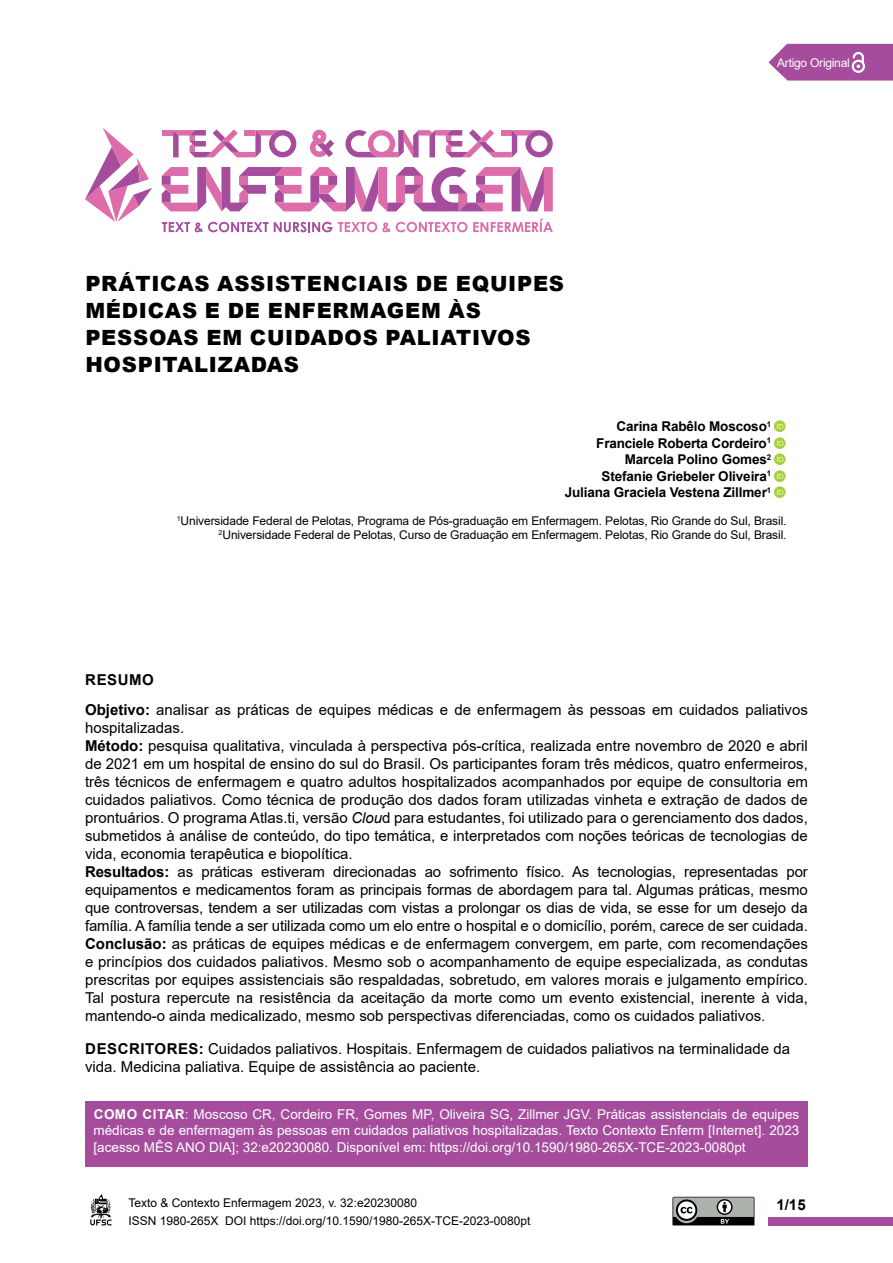
<style>
.page{position:relative;width:893px;height:1263px;background:#fff}
.page>*{position:absolute;margin:0;border:0;box-sizing:border-box;transform-origin:0 0}
.t1{font:900 21px/27px "Arial";letter-spacing:.035em;color:#000}
.t2{font:15px/18px "Arial";color:#000}
.t3{font:700 15px "Arial";color:#000}
.t4{font:13.5px/16.2px "Arial";color:#fff;text-align:justify}
.t5{font:700 13.5px/16.5px "Arial";letter-spacing:-.01em;color:#000;text-align:right}
.t6{font:12px/18px "Arial";letter-spacing:-.01em;color:#000}
.t7{font:12px "Arial";letter-spacing:-.02em;color:#fff}
.s1{font-weight:700}
.s2{font-style:italic}
</style>
<div class="page">
<div style="left:769px;top:1217px;width:124px;height:8px;background:#a54d9c"></div>
<svg style="left:90px;top:1194px;width:22px;height:31px"></svg>
<svg style="left:162px;top:167px;width:391px;height:45px"></svg>
<div style="left:162px;top:130px;width:11px;height:6px;background:#dd6daa"></div>
<svg style="left:173px;top:129px;width:123px;height:28px"></svg>
<svg style="left:310px;top:129px;width:243px;height:28px"></svg>
<svg style="left:162px;top:222px;width:106px;height:10px"></svg>
<svg style="left:274px;top:222px;width:58px;height:10px"></svg>
<svg style="left:338px;top:222px;width:129px;height:10px"></svg>
<svg style="left:473px;top:219px;width:80px;height:13px"></svg>
<svg style="left:85px;top:128px;width:67px;height:94px"></svg>
<svg style="left:768px;top:44px;width:125px;height:37px;background:#af61a7"></svg>
<svg style="left:672px;top:1197px;width:83px;height:29px;background:#777b78"></svg>
<div style="left:85px;top:1101px;width:723px;height:66px;background:#a54d9c"></div>
<h1 class="t1" style="left:85px;top:270px;width:480px">PRÁTICAS ASSISTENCIAIS DE EQUIPES<br>MÉDICAS E DE ENFERMAGEM ÀS<br>PESSOAS EM CUIDADOS PALIATIVOS<br>HOSPITALIZADAS</h1>
<p class="t7" style="left:777px;top:54px;width:74px">Artigo Original</p>
<p class="t5" style="left:565px;top:419px;width:208px">Carina Rabêlo Moscoso<sup>1<br></sup>Franciele Roberta Cordeiro<sup>1<br></sup>Marcela Polino Gomes<sup>2<br></sup>Stefanie Griebeler Oliveira<sup>1<br></sup>Juliana Graciela Vestena Zillmer<sup>1</sup></p>
<p class="t6" style="left:177px;top:513px;width:611px;line-height:14.4px;text-align:right"><sup>1</sup>Universidade Federal de Pelotas, Programa de Pós-graduação em Enfermagem. Pelotas, Rio Grande do Sul, Brasil.<br><sup>2</sup>Universidade Federal de Pelotas, Curso de Graduação em Enfermagem. Pelotas, Rio Grande do Sul, Brasil.</p>
<p class="t2" style="left:85px;top:664px;width:724px;line-height:30.8px"><span class="s1">RESUMO<br>Objetivo:</span> analisar as práticas de equipes médicas e de enfermagem às pessoas em cuidados paliativos</p>
<p class="t2" style="left:85px;top:719px;width:724px">hospitalizadas.<br><span class="s1">Método:</span> pesquisa qualitativa, vinculada à perspectiva pós-crítica, realizada entre novembro de 2020 e abril de 2021 em um hospital de ensino do sul do Brasil. Os participantes foram três médicos, quatro enfermeiros, três técnicos de enfermagem e quatro adultos hospitalizados acompanhados por equipe de consultoria em cuidados paliativos. Como técnica de produção dos dados foram utilizadas vinheta e extração de dados de prontuários. O programa Atlas.ti, versão <span class="s2">Clou</span>d para estudantes, foi utilizado para o gerenciamento dos dados, submetidos à análise de conteúdo, do tipo temática, e interpretados com noções teóricas de tecnologias de vida, economia terapêutica e biopolítica.<br><span class="s1">Resultados:</span> as práticas estiveram direcionadas ao sofrimento físico. As tecnologias, representadas por equipamentos e medicamentos foram as principais formas de abordagem para tal. Algumas práticas, mesmo que controversas, tendem a ser utilizadas com vistas a prolongar os dias de vida, se esse for um desejo da família. A família tende a ser utilizada como um elo entre o hospital e o domicílio, porém, carece de ser cuidada.<br><span class="s1">Conclusão:</span> as práticas de equipes médicas e de enfermagem convergem, em parte, com recomendações e princípios dos cuidados paliativos. Mesmo sob o acompanhamento de equipe especializada, as condutas prescritas por equipes assistenciais são respaldadas, sobretudo, em valores morais e julgamento empírico.<br>Tal postura repercute na resistência da aceitação da morte como um evento existencial, inerente à vida, mantendo-o ainda medicalizado, mesmo sob perspectivas diferenciadas, como os cuidados paliativos.</p>
<p class="t2" style="left:85px;top:1040px;width:706px"><span class="s1">DESCRITORES:</span> Cuidados paliativos. Hospitais. Enfermagem de cuidados paliativos na terminalidade da vida. Medicina paliativa. Equipe de assistência ao paciente.</p>
<p class="t4" style="left:94px;top:1106px;width:707px"><span class="s1">COMO CITAR</span>: Moscoso CR, Cordeiro FR, Gomes MP, Oliveira SG, Zillmer JGV. Práticas assistenciais de equipes médicas e de enfermagem às pessoas em cuidados paliativos hospitalizadas. Texto Contexto Enferm [Internet]. 2023 [acesso MÊS ANO DIA]; 32:e20230080. Disponível em: https://doi.org/10.1590/1980-265X-TCE-2023-0080pt</p>
<p class="t6" style="left:128px;top:1194px;width:404px">Texto &amp; Contexto Enfermagem 2023, v. 32:e20230080<br>ISSN 1980-265X DOI https://doi.org/10.1590/1980-265X-TCE-2023-0080pt</p>
<p class="t3" style="left:776px;top:1194px;width:31px">1/15</p>
</div>
